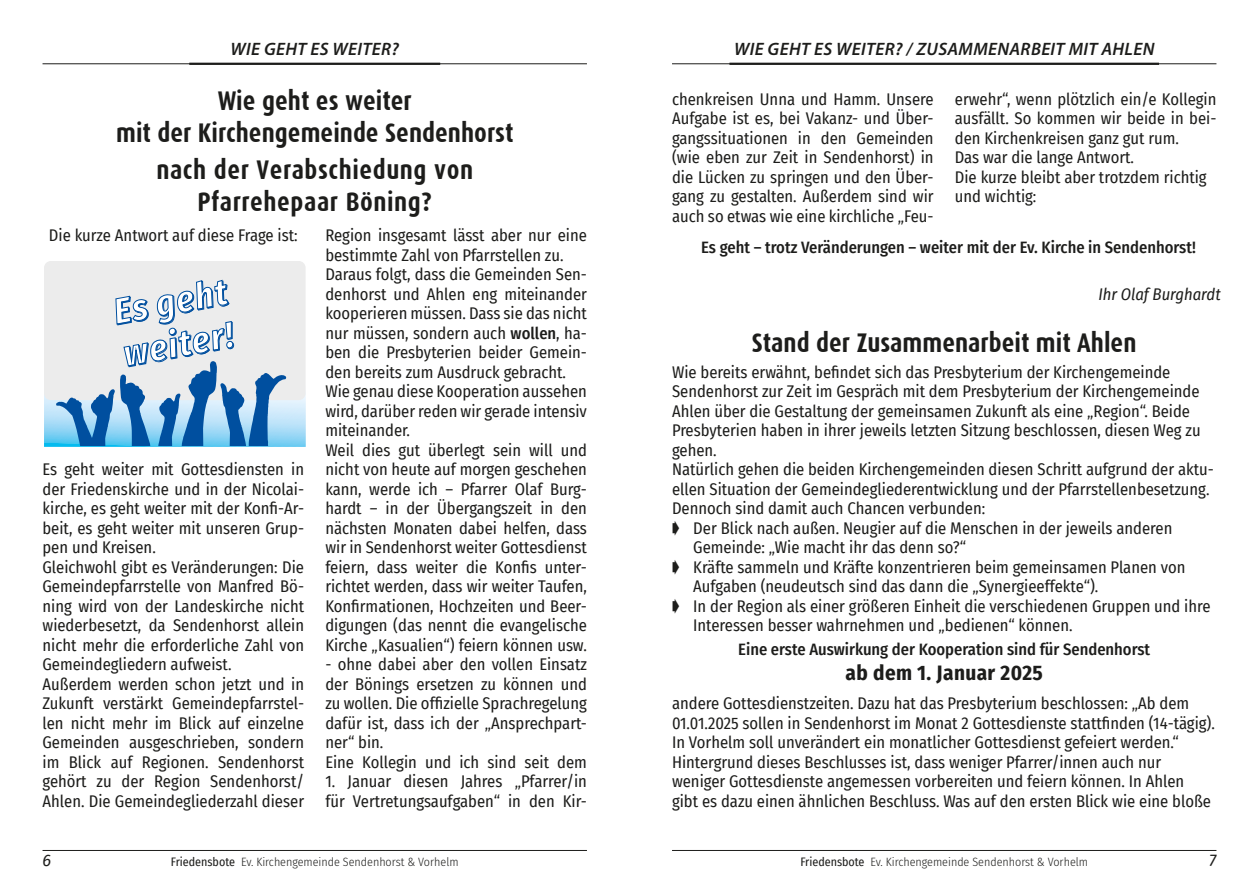
<style>
.page{position:relative;width:1259px;height:893px;background:#fff}
.page>*{position:absolute;margin:0;border:0;box-sizing:border-box;transform-origin:0 0}
.t1{font:italic 700 36px/43.2px "Fira Sans Condensed";color:#fff}
.t2{font:700 27px/32.4px "Dax Condensed";color:#1d1d1b;text-align:center}
.t3{font:700 27px/32.4px "Dax Condensed";letter-spacing:.02em;color:#1d1d1b;text-align:center}
.t4{font:700 21px "Fira Sans Condensed";letter-spacing:.02em;color:#1d1d1b}
.t5{font:italic 600 18px "Myriad Pro";letter-spacing:.02em;color:#1d1d1b}
.t6{font:16.5px/19.5px "Fira Sans Condensed";color:#1d1d1b}
.t7{font:500 16.5px "Fira Sans Condensed";color:#1d1d1b}
.t8{font:italic 16.5px "Fira Sans Condensed";color:#1d1d1b}
.t9{font:italic 16.5px "Fira Sans";color:#1d1d1b}
.t10{font:300 12px "Fira Sans Condensed";color:#1d1d1b}
.s1{font-weight:500}
.s2{font-weight:400}
</style>
<div class="page">
<hr style="left:672px;top:64px;width:544px;height:1px;background:#1d1d1b">
<hr style="left:729px;top:63px;width:430px;height:2px;background:#1d1d1b">
<hr style="left:43px;top:850px;width:544px;height:1px;background:#1d1d1b">
<hr style="left:672px;top:850px;width:544px;height:1px;background:#1d1d1b">
<hr style="left:43px;top:64px;width:544px;height:1px;background:#1d1d1b">
<hr style="left:189px;top:63px;width:251px;height:2px;background:#1d1d1b">
<div style="left:44px;top:261px;width:262px;height:139px;background:#ececec;border-radius:7px"></div>
<svg style="left:44px;top:279px;width:262px;height:168px"></svg>
<p class="t5" style="left:230px;top:37px;width:170px">WIE GEHT ES WEITER?</p>
<h2 class="t2" style="left:116px;top:85px;width:399px">Wie geht es weiter<br>mit der Kirchengemeinde Sendenhorst</h2>
<h2 class="t3" style="left:156px;top:154px;width:318px">nach der Verabschiedung von<br>Pfarrehepaar Böning?</h2>
<p class="t6" style="left:49px;top:225px;width:250px">Die kurze Antwort auf diese Frage ist:</p>
<h1 class="t1" style="left:110px;top:288px;width:116px;rotate:-10deg">Es geht weiter!</h1>
<p class="t6" style="left:43px;top:459px;width:263px">Es geht weiter mit Gottesdiensten in der Friedenskirche und in der Nicolai&shy;kirche, es geht weiter mit der Konfi-Ar&shy;beit, es geht weiter mit unseren Grup&shy;pen und Kreisen.<br>Gleichwohl gibt es Veränderungen: Die Gemeindepfarrstelle von Manfred Bö&shy;ning wird von der Landeskirche nicht wiederbesetzt, da Sendenhorst allein nicht mehr die erforderliche Zahl von Gemeindegliedern aufweist.<br>Außerdem werden schon jetzt und in Zukunft verstärkt Gemeindepfarrstel&shy;len nicht mehr im Blick auf einzelne Gemeinden ausgeschrieben, sondern im Blick auf Regionen. Sendenhorst gehört zu der Region Sendenhorst/ Ahlen. Die Gemeindegliederzahl dieser</p>
<p class="t6" style="left:325px;top:225px;width:263px">Region insgesamt lässt aber nur eine bestimmte Zahl von Pfarrstellen zu.<br>Daraus folgt, dass die Gemeinden Sen&shy;denhorst und Ahlen eng miteinander kooperieren müssen. Dass sie das nicht nur müssen, sondern auch <span class="s1">wollen</span>, ha&shy;ben die Presbyterien beider Gemein&shy;den bereits zum Ausdruck gebracht.<br>Wie genau diese Kooperation aussehen wird, darüber reden wir gerade intensiv miteinander.<br>Weil dies gut überlegt sein will und nicht von heute auf morgen geschehen kann, werde ich – Pfarrer Olaf Burg&shy;hardt – in der Übergangszeit in den nächsten Monaten dabei helfen, dass wir in Sendenhorst weiter Gottesdienst feiern, dass weiter die Konfis unter&shy;richtet werden, dass wir weiter Taufen, Konfirmationen, Hochzeiten und Beer&shy;digungen (das nennt die evangelische Kirche „Kasualien“) feiern können usw.</p>
<p class="t6" style="left:325px;top:654px;width:263px">- ohne dabei aber den vollen Einsatz der Bönings ersetzen zu können und zu wollen. Die offizielle Sprachregelung dafür ist, dass ich der „Ansprechpart&shy;ner“ bin.<br>Eine Kollegin und ich sind seit dem</p>
<p class="t6" style="left:325px;top:771px;width:263px">1. Januar diesen Jahres „Pfarrer/in für Vertretungsaufgaben“ in den Kir-</p>
<p class="t9" style="left:43px;top:848px;width:10px">6</p>
<p class="t10" style="left:171px;top:853px;width:289px"><span class="s2">Friedensbote</span> Ev. Kirchengemeinde Sendenhorst &amp; Vorhelm</p>
<p class="t5" style="left:734px;top:37px;width:422px">WIE GEHT ES WEITER? / ZUSAMMENARBEIT MIT AHLEN</p>
<p class="t6" style="left:672px;top:89px;width:263px;text-align:justify">chenkreisen Unna und Hamm. Unsere Aufgabe ist es, bei Vakanz- und Über&shy;gangssituationen in den Gemeinden (wie eben zur Zeit in Sendenhorst) in die Lücken zu springen und den Über&shy;gang zu gestalten. Außerdem sind wir auch so etwas wie eine kirchliche „Feu-</p>
<p class="t6" style="left:955px;top:89px;width:263px">erwehr“, wenn plötzlich ein/e Kollegin ausfällt. So kommen wir beide in bei&shy;den Kirchenkreisen ganz gut rum.<br>Das war die lange Antwort.<br>Die kurze bleibt aber trotzdem richtig und wichtig:</p>
<p class="t7" style="left:701px;top:234px;width:496px">Es geht – trotz Veränderungen – weiter mit der Ev. Kirche in Sendenhorst!</p>
<p class="t8" style="left:1098px;top:282px;width:124px">Ihr Olaf Burghardt</p>
<h2 class="t2" style="left:752px;top:327px;width:386px">Stand der Zusammenarbeit mit Ahlen</h2>
<p class="t6" style="left:672px;top:362px;width:500px">Wie bereits erwähnt, befindet sich das Presbyterium der Kirchengemeinde</p>
<p class="t6" style="left:672px;top:381px;width:529px">Sendenhorst zur Zeit im Gespräch mit dem Presbyterium der Kirchengemeinde</p>
<p class="t6" style="left:672px;top:401px;width:519px">Ahlen über die Gestaltung der gemeinsamen Zukunft als eine „Region“. Beide</p>
<p class="t6" style="left:672px;top:420px;width:530px">Presbyterien haben in ihrer jeweils letzten Sitzung beschlossen, diesen Weg zu</p>
<p class="t6" style="left:672px;top:440px;width:46px">gehen.</p>
<p class="t6" style="left:672px;top:459px;width:543px">Natürlich gehen die beiden Kirchengemeinden diesen Schritt aufgrund der aktu-</p>
<p class="t6" style="left:672px;top:479px;width:539px">ellen Situation der Gemeindegliederentwicklung und der Pfarrstellenbesetzung.</p>
<p class="t6" style="left:672px;top:498px;width:315px">Dennoch sind damit auch Chancen verbunden:</p>
<p class="t6" style="left:693px;top:518px;width:480px">Der Blick nach außen. Neugier auf die Menschen in der jeweils anderen</p>
<p class="t6" style="left:693px;top:537px;width:274px">Gemeinde: „Wie macht ihr das denn so?“</p>
<p class="t6" style="left:693px;top:557px;width:494px">Kräfte sammeln und Kräfte konzentrieren beim gemeinsamen Planen von</p>
<p class="t6" style="left:693px;top:576px;width:406px">Aufgaben (neudeutsch sind das dann die „Synergieeffekte“).</p>
<p class="t6" style="left:693px;top:596px;width:519px">In der Region als einer größeren Einheit die verschiedenen Gruppen und ihre</p>
<p class="t6" style="left:693px;top:615px;width:381px">Interessen besser wahrnehmen und „bedienen“ können.</p>
<p class="t7" style="left:738px;top:636px;width:413px">Eine erste Auswirkung der Kooperation sind für Sendenhorst</p>
<p class="t4" style="left:845px;top:655px;width:199px">ab dem 1. Januar 2025</p>
<p class="t6" style="left:672px;top:693px;width:544px">andere Gottesdienstzeiten. Dazu hat das Presbyterium beschlossen: „Ab dem 01.01.2025 sollen in Sendenhorst im Monat 2 Gottesdienste stattfinden (14-tägig).<br>In Vorhelm soll unverändert ein monatlicher Gottesdienst gefeiert werden.“ Hintergrund dieses Beschlusses ist, dass weniger Pfarrer/innen auch nur weniger Gottesdienste angemessen vorbereiten und feiern können. In Ahlen<br>gibt es dazu einen ähnlichen Beschluss. Was auf den ersten Blick wie eine bloße</p>
<p class="t10" style="left:800px;top:853px;width:289px"><span class="s2">Friedensbote</span> Ev. Kirchengemeinde Sendenhorst &amp; Vorhelm</p>
<p class="t9" style="left:1209px;top:848px;width:9px">7</p>
</div>
